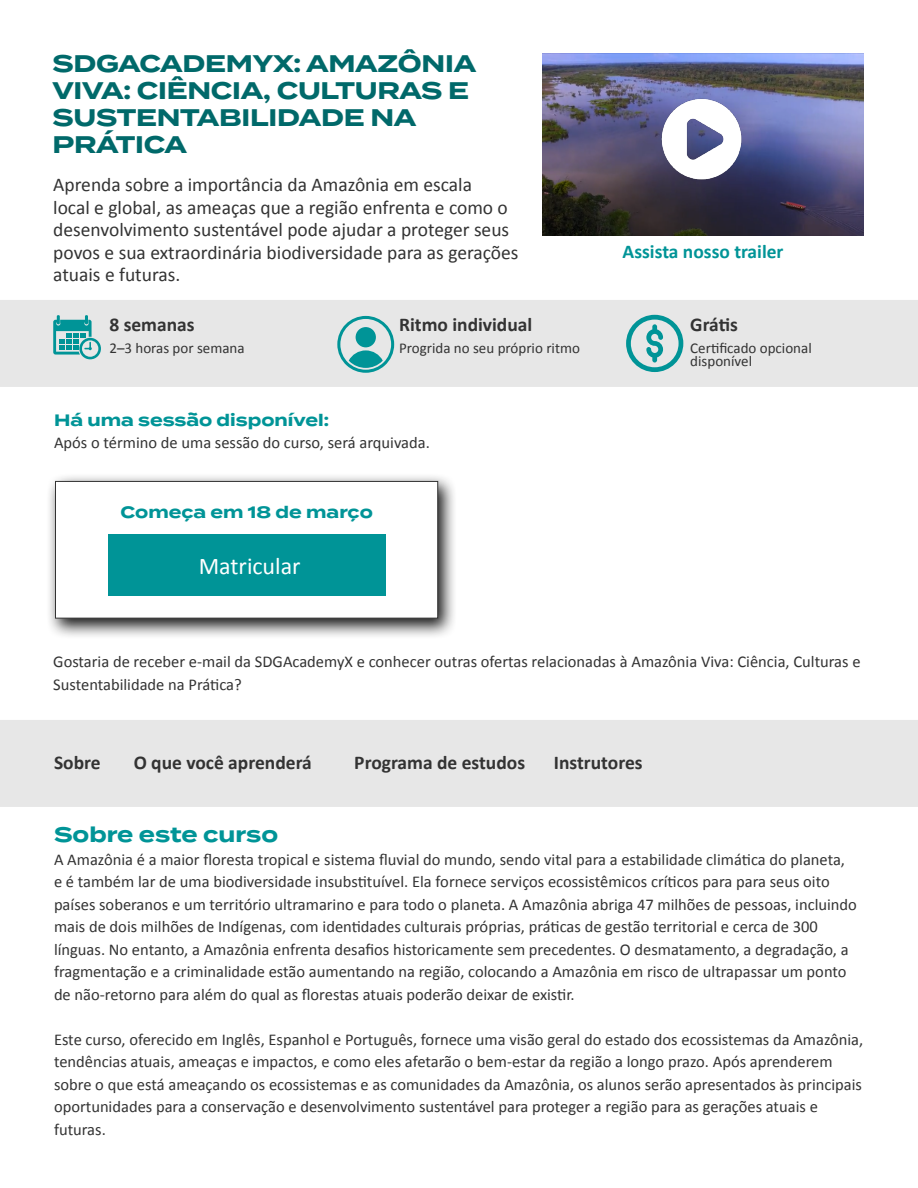
<style>
.page{position:relative;width:918px;height:1188px;background:#fff}
.page>*{position:absolute;margin:0;border:0;box-sizing:border-box;transform-origin:0 0}
.t1{font:700 24px/27px "Termina";letter-spacing:-.01em;color:#00696a}
.t2{font:24px "Calibri";color:#fff}
.t3{font:700 21px "Termina";color:#009497}
.t4{font:19.5px/22.5px "Calibri";color:#333}
.t5{font:700 19.5px "Calibri";color:#333}
.t6{font:700 19.5px "Calibri";color:#009497}
.t7{font:16.5px/22.5px "Calibri";color:#333}
.t8{font:700 16.5px "Termina";color:#009497}
.t9{font:15px/13.5px "Calibri";color:#333}
</style>
<div class="page">
<div style="left:45px;top:473px;width:412px;height:166px;background:#000;opacity:.92"></div>
<div style="left:55px;top:481px;width:383px;height:138px;background:#fff;border:1px solid #333"></div>
<div style="left:0;top:300px;width:918px;height:87px;background:#e7e7e7"></div>
<div style="left:0;top:720px;width:918px;height:87px;background:#e7e7e7"></div>
<img style="left:542px;top:54px;width:322px;height:181px">
<img style="left:658px;top:96px;width:87px;height:86px">
<div style="left:108px;top:534px;width:277px;height:61px;background:#009497"></div>
<svg style="left:626px;top:315px;width:57px;height:57px"></svg>
<svg style="left:337px;top:316px;width:57px;height:57px"></svg>
<svg style="left:53px;top:315px;width:48px;height:44px"></svg>
<h1 class="t1" style="left:52px;top:51px;width:425px">SDGACADEMYX: AMAZÔNIA<br>VIVA: CIÊNCIA, CULTURAS E<br>SUSTENTABILIDADE NA<br>PRÁTICA</h1>
<p class="t4" style="left:53px;top:172px;width:467px">Aprenda sobre a importância da Amazônia em escala<br>local e global, as ameaças que a região enfrenta e como o desenvolvimento sustentável pode ajudar a proteger seus povos e sua extraordinária biodiversidade para as gerações atuais e futuras.</p>
<p class="t5" style="left:109px;top:310px;width:87px">8 semanas</p>
<p class="t6" style="left:623px;top:238px;width:162px">Assista nosso trailer</p>
<p class="t5" style="left:399px;top:310px;width:135px">Ritmo individual</p>
<p class="t5" style="left:690px;top:310px;width:49px">Grátis</p>
<p class="t9" style="left:109px;top:340px;width:137px">2–3 horas por semana</p>
<p class="t9" style="left:399px;top:340px;width:182px">Progrida no seu próprio ritmo</p>
<p class="t9" style="left:690px;top:340px;width:123px">Certificado opcional disponível</p>
<p class="t8" style="left:54px;top:408px;width:276px">Há uma sessão disponível:</p>
<p class="t7" style="left:54px;top:431px;width:377px">Após o término de uma sessão do curso, será arquivada.</p>
<p class="t8" style="left:120px;top:500px;width:254px">Começa em 18 de março</p>
<h1 class="t2" style="left:199px;top:551px;width:103px">Matricular</h1>
<p class="t7" style="left:53px;top:650px;width:809px">Gostaria de receber e-mail da SDGAcademyX e conhecer outras ofertas relacionadas à Amazônia Viva: Ciência, Culturas e<br>Sustentabilidade na Prática?</p>
<p class="t5" style="left:54px;top:749px;width:48px">Sobre</p>
<p class="t5" style="left:134px;top:749px;width:180px">O que você aprenderá</p>
<p class="t5" style="left:354px;top:749px;width:172px">Programa de estudos</p>
<p class="t5" style="left:554px;top:749px;width:90px">Instrutores</p>
<p class="t3" style="left:54px;top:819px;width:226px">Sobre este curso</p>
<p class="t7" style="left:54px;top:847px;width:804px">A Amazônia é a maior floresta tropical e sistema fluvial do mundo, sendo vital para a estabilidade climática do planeta, e é também lar de uma biodiversidade insubstituível. Ela fornece serviços ecossistêmicos críticos para para seus oito países soberanos e um território ultramarino e para todo o planeta. A Amazônia abriga 47 milhões de pessoas, incluindo mais de dois milhões de Indígenas, com identidades culturais próprias, práticas de gestão territorial e cerca de 300 línguas. No entanto, a Amazônia enfrenta desafios historicamente sem precedentes. O desmatamento, a degradação, a fragmentação e a criminalidade estão aumentando na região, colocando a Amazônia em risco de ultrapassar um ponto de não-retorno para além do qual as florestas atuais poderão deixar de existir.</p>
<p class="t7" style="left:54px;top:1027px;width:811px">Este curso, oferecido em Inglês, Espanhol e Português, fornece uma visão geral do estado dos ecossistemas da Amazônia, tendências atuais, ameaças e impactos, e como eles afetarão o bem-estar da região a longo prazo. Após aprenderem sobre o que está ameaçando os ecossistemas e as comunidades da Amazônia, os alunos serão apresentados às principais oportunidades para a conservação e desenvolvimento sustentável para proteger a região para as gerações atuais e futuras.</p>
</div>
